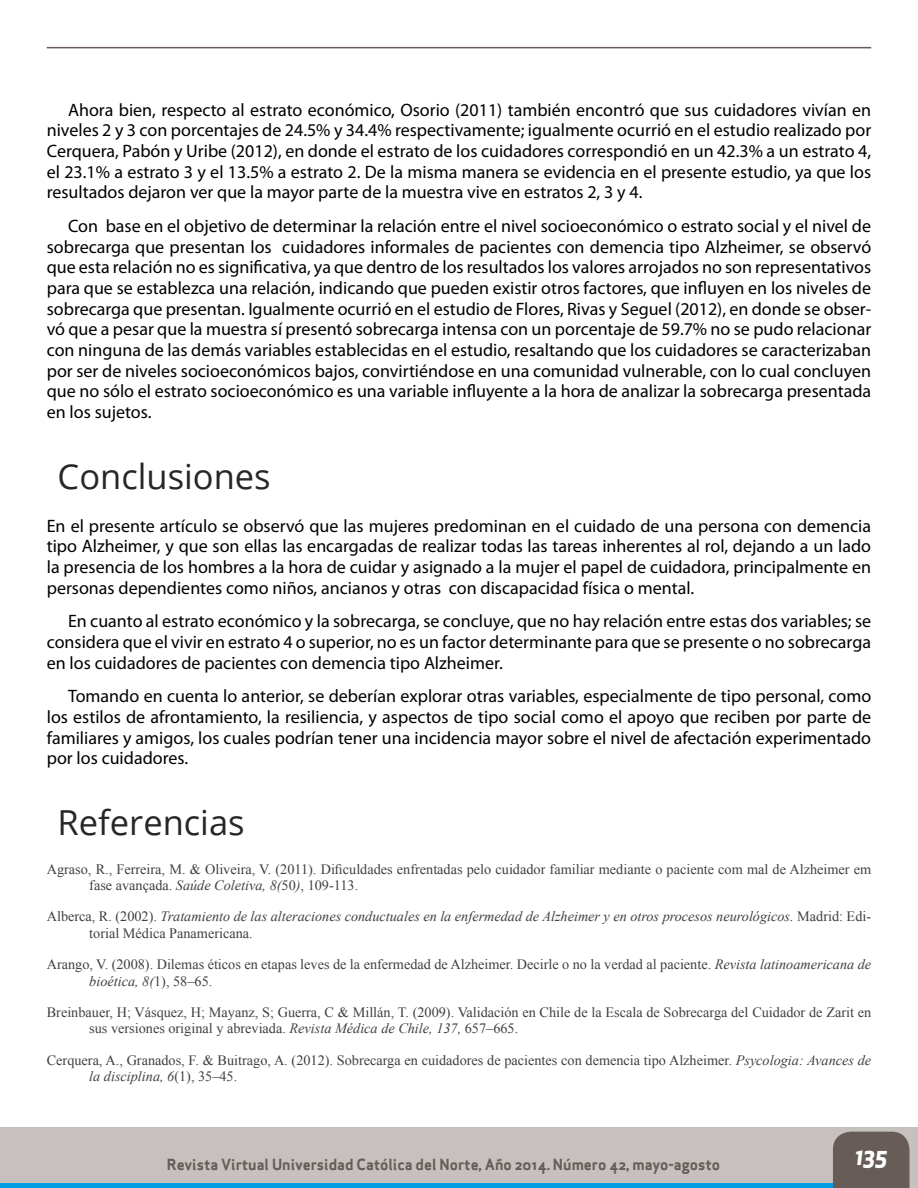
<style>
.page{position:relative;width:918px;height:1188px;background:#fff}
.page>*{position:absolute;margin:0;border:0;box-sizing:border-box;transform-origin:0 0}
.t1{font:34.5px "Open Sans";color:#262626}
.t2{font:italic 700 22.5px "Apex New";color:#fff}
.t3{font:18px/20.7px "Myriad Pro";color:#000;text-align:justify}
.t4{font:15px "Apex Sans Bold ST";color:#675c57}
.t5{font:14.25px/16.4px "Times New Roman";color:#404040}
.t6{font:italic 14.25px/16.4px "Times New Roman";color:#404040}
.s1{font-style:italic}
.s2{font-style:normal}
</style>
<div class="page">
<div style="left:0;top:1128px;width:918px;height:60px;background:#c6c1bf"></div>
<hr style="left:0;top:1184px;width:896px;height:4px;background:#009fe3">
<div style="left:833px;top:1132px;width:76px;height:56px;background:#675c57"></div>
<hr style="left:47px;top:47px;width:824px;height:1px;background:#675c57">
<p class="t3" style="left:47px;top:99px;width:826px;text-indent:21px">Ahora bien, respecto al estrato económico, Osorio (2011) también encontró que sus cuidadores vivían en niveles 2 y 3 con porcentajes de 24.5% y 34.4% respectivamente; igualmente ocurrió en el estudio realizado por Cerquera, Pabón y Uribe (2012), en donde el estrato de los cuidadores correspondió en un 42.3% a un estrato 4, el 23.1% a estrato 3 y el 13.5% a estrato 2. De la misma manera se evidencia en el presente estudio, ya que los resultados dejaron ver que la mayor parte de la muestra vive en estratos 2, 3 y 4.</p>
<p class="t3" style="left:47px;top:215px;width:826px;text-indent:21px">Con base en el objetivo de determinar la relación entre el nivel socioeconómico o estrato social y el nivel de sobrecarga que presentan los cuidadores informales de pacientes con demencia tipo Alzheimer, se observó que esta relación no es significativa, ya que dentro de los resultados los valores arrojados no son representativos para que se establezca una relación, indicando que pueden existir otros factores, que influyen en los niveles de sobrecarga que presentan. Igualmente ocurrió en el estudio de Flores, Rivas y Seguel (2012), en donde se obser&shy;vó que a pesar que la muestra sí presentó sobrecarga intensa con un porcentaje de 59.7% no se pudo relacionar con ninguna de las demás variables establecidas en el estudio, resaltando que los cuidadores se caracterizaban por ser de niveles socioeconómicos bajos, convirtiéndose en una comunidad vulnerable, con lo cual concluyen que no sólo el estrato socioeconómico es una variable influyente a la hora de analizar la sobrecarga presentada en los sujetos.</p>
<h1 class="t1" style="left:58px;top:452px;width:215px">Conclusiones</h1>
<p class="t3" style="left:47px;top:515px;width:826px">En el presente artículo se observó que las mujeres predominan en el cuidado de una persona con demencia tipo Alzheimer, y que son ellas las encargadas de realizar todas las tareas inherentes al rol, dejando a un lado la presencia de los hombres a la hora de cuidar y asignado a la mujer el papel de cuidadora, principalmente en personas dependientes como niños, ancianos y otras con discapacidad física o mental.</p>
<p class="t3" style="left:47px;top:611px;width:826px;text-indent:21px">En cuanto al estrato económico y la sobrecarga, se concluye, que no hay relación entre estas dos variables; se considera que el vivir en estrato 4 o superior, no es un factor determinante para que se presente o no sobrecarga en los cuidadores de pacientes con demencia tipo Alzheimer.</p>
<p class="t3" style="left:47px;top:685px;width:826px;text-indent:21px">Tomando en cuenta lo anterior, se deberían explorar otras variables, especialmente de tipo personal, como los estilos de afrontamiento, la resiliencia, y aspectos de tipo social como el apoyo que reciben por parte de familiares y amigos, los cuales podrían tener una incidencia mayor sobre el nivel de afectación experimentado por los cuidadores.</p>
<h1 class="t1" style="left:58px;top:799px;width:189px">Referencias</h1>
<p class="t5" style="left:89px;top:860px;width:783px;text-indent:-43px">Agraso, R., Ferreira, M. &amp; Oliveira, V. (2011). Dificuldades enfrentadas pelo cuidador familiar mediante o paciente com mal de Alzheimer em fase avançada. <span class="s1">Saúde Coletiva, 8(</span>50<span class="s1">)</span>, 109-113.</p>
<p class="t6" style="left:89px;top:908px;width:783px;text-indent:-43px"><span class="s2">Alberca, R. (2002).</span> Tratamiento de las alteraciones conductuales en la enfermedad de Alzheimer y en otros procesos neurológicos. <span class="s2">Madrid: Edi&shy;torial Médica Panamericana.</span></p>
<p class="t5" style="left:89px;top:956px;width:783px;text-indent:-43px">Arango, V. (2008). Dilemas éticos en etapas leves de la enfermedad de Alzheimer. Decirle o no la verdad al paciente. <span class="s1">Revista latinoamericana de bioética, 8(</span>1), 58–65.</p>
<p class="t5" style="left:89px;top:1004px;width:783px;text-indent:-43px">Breinbauer, H; Vásquez, H; Mayanz, S; Guerra, C &amp; Millán, T. (2009). Validación en Chile de la Escala de Sobrecarga del Cuidador de Zarit en sus versiones original y abreviada. <span class="s1">Revista Médica de Chile, 137,</span> 657–665.</p>
<p class="t5" style="left:89px;top:1051px;width:783px;text-indent:-43px">Cerquera, A., Granados, F. &amp; Buitrago, A. (2012). Sobrecarga en cuidadores de pacientes con demencia tipo Alzheimer. <span class="s1">Psycologia: Avances de la disciplina, 6</span>(1), 35–45.</p>
<p class="t4" style="left:167px;top:1154px;width:555px">Revista Virtual Universidad Católica del Norte, Año 2014. Número 42, mayo-agosto</p>
<p class="t2" style="left:855px;top:1140px;width:34px">135</p>
</div>
